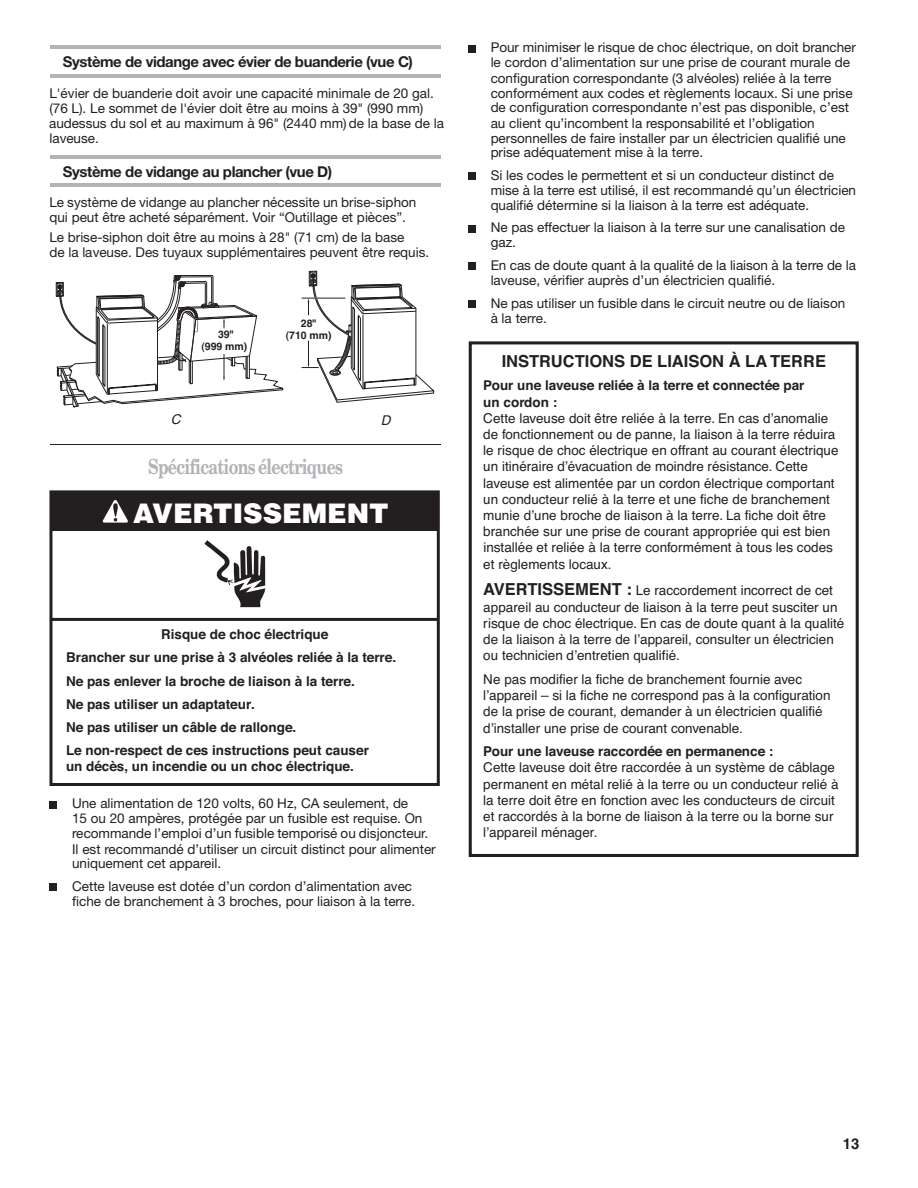
<style>
.page{position:relative;width:918px;height:1188px;background:#fff}
.page>*{position:absolute;margin:0;border:0;box-sizing:border-box;transform-origin:0 0}
.t1{font:900 27px "Helvetica";color:#fff}
.t2{font:700 20.85px "New Century Schlbk";letter-spacing:-.04em;color:#b2b3b7;scale:.76 1}
.t3{font:700 16.5px "Helvetica";color:#231f20}
.t4{font:700 15px "Helvetica Neue";letter-spacing:-.03em;color:#231f20}
.t5{font:700 15px "Helvetica";color:#231f20}
.t6{font:13.5px/15px "Helvetica Neue";color:#231f20}
.t7{font:13.5px/16.2px "Helvetica";color:#231f20}
.t8{font:700 13.5px/23.2px "Helvetica";color:#231f20}
.t9{font:italic 13.5px "Helvetica";color:#231f20}
.t10{font:700 10.5px/12.6px "Helvetica";color:#231f20;text-align:center}
.s1{font-weight:700;font-size:16.5px}
</style>
<div class="page">
<hr style="left:50px;top:45px;width:391px;height:4px;background:#b2b3b7">
<hr style="left:50px;top:74px;width:391px;height:3px;background:#b2b3b7">
<hr style="left:50px;top:155px;width:391px;height:3px;background:#b2b3b7">
<hr style="left:50px;top:184px;width:391px;height:3px;background:#b2b3b7">
<hr style="left:50px;top:445px;width:391px;height:1px;background:#231f20">
<div style="left:50px;top:801px;width:7px;height:7px;background:#231f20"></div>
<div style="left:50px;top:884px;width:7px;height:7px;background:#231f20"></div>
<div style="left:468px;top:45px;width:8px;height:7px;background:#231f20"></div>
<div style="left:468px;top:173px;width:8px;height:7px;background:#231f20"></div>
<div style="left:468px;top:225px;width:8px;height:7px;background:#231f20"></div>
<div style="left:468px;top:263px;width:8px;height:7px;background:#231f20"></div>
<div style="left:468px;top:300px;width:8px;height:8px;background:#231f20"></div>
<svg style="left:56px;top:275px;width:228px;height:133px"></svg>
<svg style="left:302px;top:271px;width:133px;height:132px"></svg>
<hr style="left:51px;top:618px;width:387px;height:3px;background:#231f20">
<div style="left:51px;top:492px;width:387px;height:39px;background:#231f20"></div>
<svg style="left:102px;top:500px;width:26px;height:23px"></svg>
<div style="left:49px;top:490px;width:391px;height:296px;border:3px solid #231f20"></div>
<svg style="left:204px;top:540px;width:61px;height:67px"></svg>
<div style="left:469px;top:341px;width:390px;height:516px;border:3px solid #231f20"></div>
<p class="t4" style="left:63px;top:56px;width:352px">Système de vidange avec évier de buanderie (vue C)</p>
<p class="t6" style="left:49px;top:87px;width:396px">L'évier de buanderie doit avoir une capacité minimale de 20 gal. (76 L). Le sommet de l'évier doit être au moins à 39" (990 mm) audessus du sol et au maximum à 96" (2440 mm) de la base de la laveuse.</p>
<p class="t4" style="left:63px;top:166px;width:271px">Système de vidange au plancher (vue D)</p>
<p class="t6" style="left:49px;top:196px;width:368px">Le système de vidange au plancher nécessite un brise-siphon qui peut être acheté séparément. Voir “Outillage et pièces”.</p>
<p class="t6" style="left:49px;top:231px;width:381px">Le brise-siphon doit être au moins à 28" (71 cm) de la base<br>de la laveuse. Des tuyaux supplémentaires peuvent être requis.</p>
<p class="t10" style="left:201px;top:328px;width:48px">39"<br>(999 mm)</p>
<p class="t10" style="left:286px;top:317px;width:48px">28"<br>(710 mm)</p>
<p class="t9" style="left:171px;top:409px;width:11px">C</p>
<p class="t9" style="left:381px;top:409px;width:11px">D</p>
<h2 class="t2" style="left:148px;top:459px;width:258px">Spécifications électriques</h2>
<h1 class="t1" style="left:133px;top:498px;width:257px">AVERTISSEMENT</h1>
<p class="t8" style="left:66px;top:623px;width:332px;text-indent:95px">Risque de choc électrique<br>Brancher sur une prise à 3 alvéoles reliée à la terre.<br>Ne pas enlever la broche de liaison à la terre.<br>Ne pas utiliser un adaptateur.<br>Ne pas utiliser un câble de rallonge.<br>Le non-respect de ces instructions peut causer</p>
<p class="t8" style="left:66px;top:755px;width:289px">un décès, un incendie ou un choc électrique.</p>
<p class="t6" style="left:72px;top:798px;width:365px">Une alimentation de 120 volts, 60 Hz, CA seulement, de<br>15 ou 20 ampères, protégée par un fusible est requise. On recommande l’emploi d’un fusible temporisé ou disjoncteur.<br>Il est recommandé d’utiliser un circuit distinct pour alimenter uniquement cet appareil.</p>
<p class="t6" style="left:72px;top:880px;width:345px">Cette laveuse est dotée d’un cordon d’alimentation avec fiche de branchement à 3 broches, pour liaison à la terre.</p>
<p class="t6" style="left:491px;top:42px;width:367px">Pour minimiser le risque de choc électrique, on doit brancher le cordon d’alimentation sur une prise de courant murale de configuration correspondante (3 alvéoles) reliée à la terre conformément aux codes et règlements locaux. Si une prise de configuration correspondante n’est pas disponible, c’est au client qu’incombent la responsabilité et l’obligation personnelles de faire installer par un électricien qualifié une prise adéquatement mise à la terre.</p>
<p class="t6" style="left:491px;top:169px;width:367px">Si les codes le permettent et si un conducteur distinct de mise à la terre est utilisé, il est recommandé qu’un électricien qualifié détermine si la liaison à la terre est adéquate.</p>
<p class="t6" style="left:491px;top:222px;width:356px">Ne pas effectuer la liaison à la terre sur une canalisation de gaz.</p>
<p class="t6" style="left:491px;top:259px;width:367px">En cas de doute quant à la qualité de la liaison à la terre de la laveuse, vérifier auprès d’un électricien qualifié.</p>
<p class="t6" style="left:491px;top:297px;width:356px">Ne pas utiliser un fusible dans le circuit neutre ou de liaison à la terre.</p>
<p class="t3" style="left:502px;top:348px;width:326px">INSTRUCTIONS DE LIAISON À LA TERRE</p>
<p class="t8" style="left:483px;top:378px;width:323px;line-height:16.2px">Pour une laveuse reliée à la terre et connectée par un cordon :</p>
<p class="t7" style="left:483px;top:410px;width:357px">Cette laveuse doit être reliée à la terre. En cas d’anomalie de fonctionnement ou de panne, la liaison à la terre réduira le risque de choc électrique en offrant au courant électrique un itinéraire d’évacuation de moindre résistance. Cette laveuse est alimentée par un cordon électrique comportant un conducteur relié à la terre et une fiche de branchement munie d’une broche de liaison à la terre. La fiche doit être branchée sur une prise de courant appropriée qui est bien installée et reliée à la terre conformément à tous les codes et règlements locaux.</p>
<p class="t7" style="left:483px;top:583px;width:363px"><span class="s1">AVERTISSEMENT :</span> Le raccordement incorrect de cet appareil au conducteur de liaison à la terre peut susciter un risque de choc électrique. En cas de doute quant à la qualité de la liaison à la terre de l’appareil, consulter un électricien ou technicien d’entretien qualifié.</p>
<p class="t7" style="left:483px;top:671px;width:349px">Ne pas modifier la fiche de branchement fournie avec l’appareil – si la fiche ne correspond pas à la configuration de la prise de courant, demander à un électricien qualifié d’installer une prise de courant convenable.</p>
<p class="t8" style="left:483px;top:740px;width:292px">Pour une laveuse raccordée en permanence :</p>
<p class="t7" style="left:483px;top:760px;width:357px">Cette laveuse doit être raccordée à un système de câblage permanent en métal relié à la terre ou un conducteur relié à la terre doit être en fonction avec les conducteurs de circuit et raccordés à la borne de liaison à la terre ou la borne sur l’appareil ménager.</p>
<p class="t5" style="left:843px;top:1131px;width:18px">13</p>
</div>
